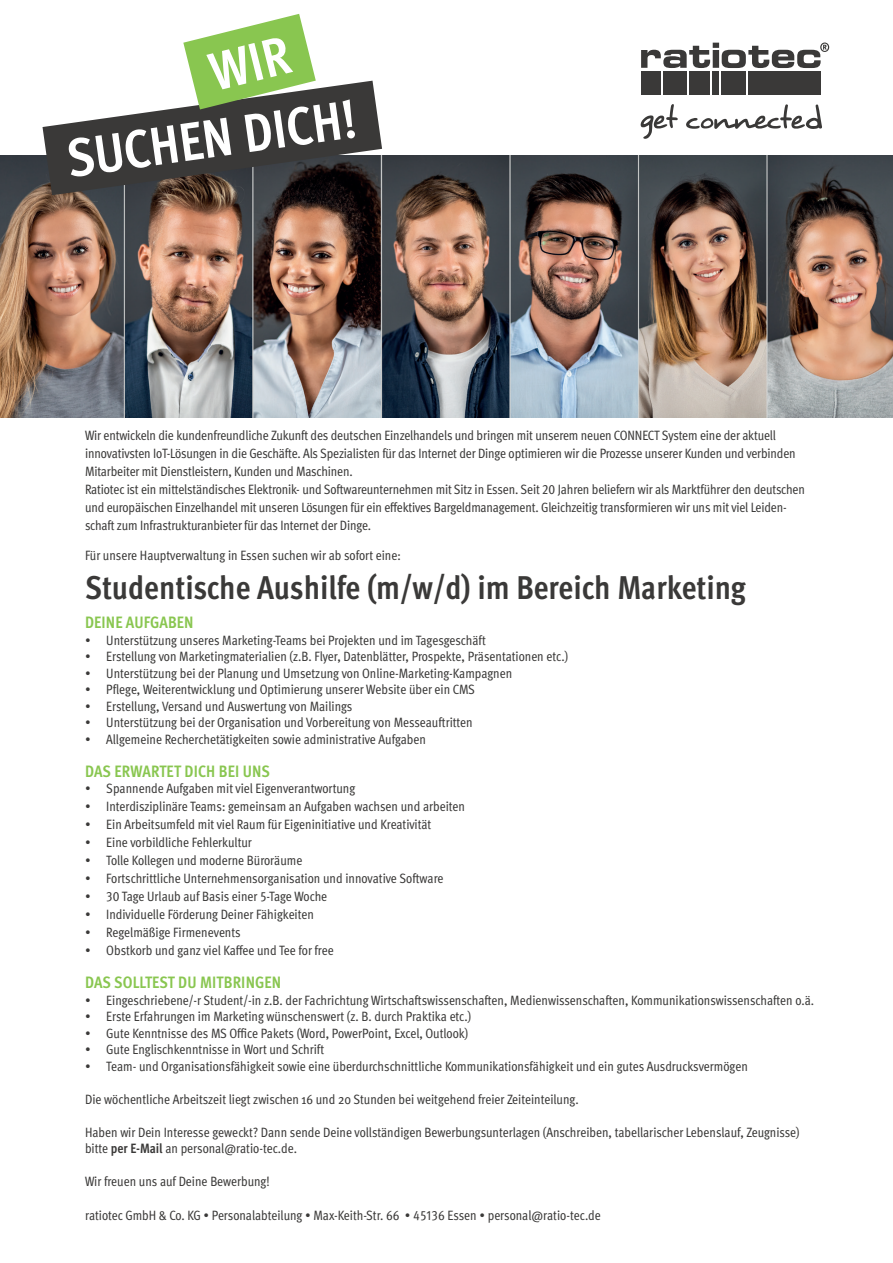
<style>
.page{position:relative;width:893px;height:1263px;background:#fff}
.page>*{position:absolute;margin:0;border:0;box-sizing:border-box;transform-origin:0 0}
.t1{font:700 condensed 54px "Meta Pro";color:#fff}
._01_Stellenbezeichnu{font:700 condensed 33px "Meta Pro";color:#3a3938}
._01_Headline_Fließte{font:700 condensed 16.5px "Meta Pro";letter-spacing:.005em;color:#89c650}
._01_Fließtext{font:condensed 13.5px/18px "Meta Pro";letter-spacing:-.005em;color:#3a3938}
.s1{font-weight:700}
</style>
<div class="page">
<div style="left:641px;top:72px;width:20px;height:23px;background:#3a3938"></div>
<div style="left:663px;top:72px;width:24px;height:23px;background:#3a3938"></div>
<div style="left:748px;top:72px;width:73px;height:23px;background:#3a3938"></div>
<div style="left:689px;top:72px;width:21px;height:23px;background:#3a3938"></div>
<div style="left:713px;top:72px;width:6px;height:23px;background:#3a3938"></div>
<div style="left:722px;top:72px;width:24px;height:23px;background:#3a3938"></div>
<svg style="left:641px;top:43px;width:188px;height:25px"></svg>
<svg style="left:641px;top:104px;width:37px;height:35px"></svg>
<svg style="left:686px;top:104px;width:136px;height:25px"></svg>
<img style="left:0;top:156px;width:893px;height:262px">
<svg style="left:43px;top:14px;width:339px;height:181px"></svg>
<p class="t1" style="left:61px;top:118px;width:293px;rotate:-8deg">SUCHEN DICH!</p>
<p class="_01_Fließtext" style="left:85px;top:425px;width:712px">Wir entwickeln die kundenfreundliche Zukunft des deutschen Einzelhandels und bringen mit unserem neuen CONNECT System eine der aktuell innovativsten IoT-Lösungen in die Geschäfte. Als Spezialisten für das Internet der Dinge optimieren wir die Prozesse unserer Kunden und verbinden<br>Mitarbeiter mit Dienstleistern, Kunden und Maschinen.</p>
<p class="_01_Fließtext" style="left:85px;top:479px;width:721px">Ratiotec ist ein mittelständisches Elektronik- und Softwareunternehmen mit Sitz in Essen. Seit 20 Jahren beliefern wir als Marktführer den deutschen und europäischen Einzelhandel mit unseren Lösungen für ein effektives Bargeldmanagement. Gleichzeitig transformieren wir uns mit viel Leiden&shy;schaft zum Infrastrukturanbieter für das Internet der Dinge.</p>
<p class="_01_Fließtext" style="left:85px;top:545px;width:317px">Für unsere Hauptverwaltung in Essen suchen wir ab sofort eine:</p>
<p class="_01_Stellenbezeichnu" style="left:85px;top:562px;width:662px">Studentische Aushilfe (m/w/d) im Bereich Marketing</p>
<p class="_01_Headline_Fließte" style="left:85px;top:610px;width:110px">DEINE AUFGABEN</p>
<p class="_01_Fließtext" style="left:85px;top:630px;width:402px">• Unterstützung unseres Marketing-Teams bei Projekten und im Tagesgeschäft</p>
<p class="_01_Fließtext" style="left:85px;top:647px;width:485px">• Erstellung von Marketingmaterialien (z.B. Flyer, Datenblätter, Prospekte, Präsentationen etc.)</p>
<p class="_01_Fließtext" style="left:85px;top:663px;width:429px">• Unterstützung bei der Planung und Umsetzung von Online-Marketing-Kampagnen</p>
<p class="_01_Fließtext" style="left:85px;top:680px;width:392px">• Pflege, Weiterentwicklung und Optimierung unserer Website über ein CMS</p>
<p class="_01_Fließtext" style="left:85px;top:696px;width:269px">• Erstellung, Versand und Auswertung von Mailings</p>
<p class="_01_Fließtext" style="left:85px;top:713px;width:389px">• Unterstützung bei der Organisation und Vorbereitung von Messeauftritten</p>
<p class="_01_Fließtext" style="left:85px;top:729px;width:342px">• Allgemeine Recherchetätigkeiten sowie administrative Aufgaben</p>
<p class="_01_Headline_Fließte" style="left:85px;top:758px;width:187px">DAS ERWARTET DICH BEI UNS</p>
<p class="_01_Fließtext" style="left:85px;top:779px;width:272px">• Spannende Aufgaben mit viel Eigenverantwortung</p>
<p class="_01_Fließtext" style="left:85px;top:797px;width:381px">• Interdisziplinäre Teams: gemeinsam an Aufgaben wachsen und arbeiten</p>
<p class="_01_Fließtext" style="left:85px;top:815px;width:348px">• Ein Arbeitsumfeld mit viel Raum für Eigeninitiative und Kreativität</p>
<p class="_01_Fließtext" style="left:85px;top:833px;width:168px">• Eine vorbildliche Fehlerkultur</p>
<p class="_01_Fließtext" style="left:85px;top:851px;width:219px">• Tolle Kollegen und moderne Büroräume</p>
<p class="_01_Fließtext" style="left:85px;top:869px;width:360px">• Fortschrittliche Unternehmensorganisation und innovative Software</p>
<p class="_01_Fließtext" style="left:85px;top:887px;width:244px">• 30 Tage Urlaub auf Basis einer 5-Tage Woche</p>
<p class="_01_Fließtext" style="left:85px;top:905px;width:230px">• Individuelle Förderung Deiner Fähigkeiten</p>
<p class="_01_Fließtext" style="left:85px;top:923px;width:157px">• Regelmäßige Firmenevents</p>
<p class="_01_Fließtext" style="left:85px;top:941px;width:250px">• Obstkorb und ganz viel Kaffee und Tee for free</p>
<p class="_01_Headline_Fließte" style="left:85px;top:970px;width:197px">DAS SOLLTEST DU MITBRINGEN</p>
<p class="_01_Fließtext" style="left:85px;top:990px;width:731px">• Eingeschriebene/-r Student/-in z.B. der Fachrichtung Wirtschaftswissenschaften, Medienwissenschaften, Kommunikationswissenschaften o.ä.</p>
<p class="_01_Fließtext" style="left:85px;top:1007px;width:388px">• Erste Erfahrungen im Marketing wünschenswert (z. B. durch Praktika etc.)</p>
<p class="_01_Fließtext" style="left:85px;top:1023px;width:385px">• Gute Kenntnisse des MS Office Pakets (Word, PowerPoint, Excel, Outlook)</p>
<p class="_01_Fließtext" style="left:85px;top:1040px;width:241px">• Gute Englischkenntnisse in Wort und Schrift</p>
<p class="_01_Fließtext" style="left:85px;top:1056px;width:664px">• Team- und Organisationsfähigkeit sowie eine überdurchschnittliche Kommunikationsfähigkeit und ein gutes Ausdrucksvermögen</p>
<p class="_01_Fließtext" style="left:85px;top:1089px;width:495px">Die wöchentliche Arbeitszeit liegt zwischen 16 und 20 Stunden bei weitgehend freier Zeiteinteilung.</p>
<p class="_01_Fließtext" style="left:85px;top:1123px;width:716px;line-height:16.5px">Haben wir Dein Interesse geweckt? Dann sende Deine vollständigen Bewerbungsunterlagen (Anschreiben, tabellarischer Lebenslauf, Zeugnisse) bitte <span class="s1">per E-Mail</span> an personal@ratio-tec.de.</p>
<p class="_01_Fließtext" style="left:85px;top:1172px;width:186px">Wir freuen uns auf Deine Bewerbung!</p>
<p class="_01_Fließtext" style="left:85px;top:1205px;width:517px">ratiotec GmbH &amp; Co. KG • Personalabteilung • Max-Keith-Str. 66 • 45136 Essen • personal@ratio-tec.de</p>
</div>
